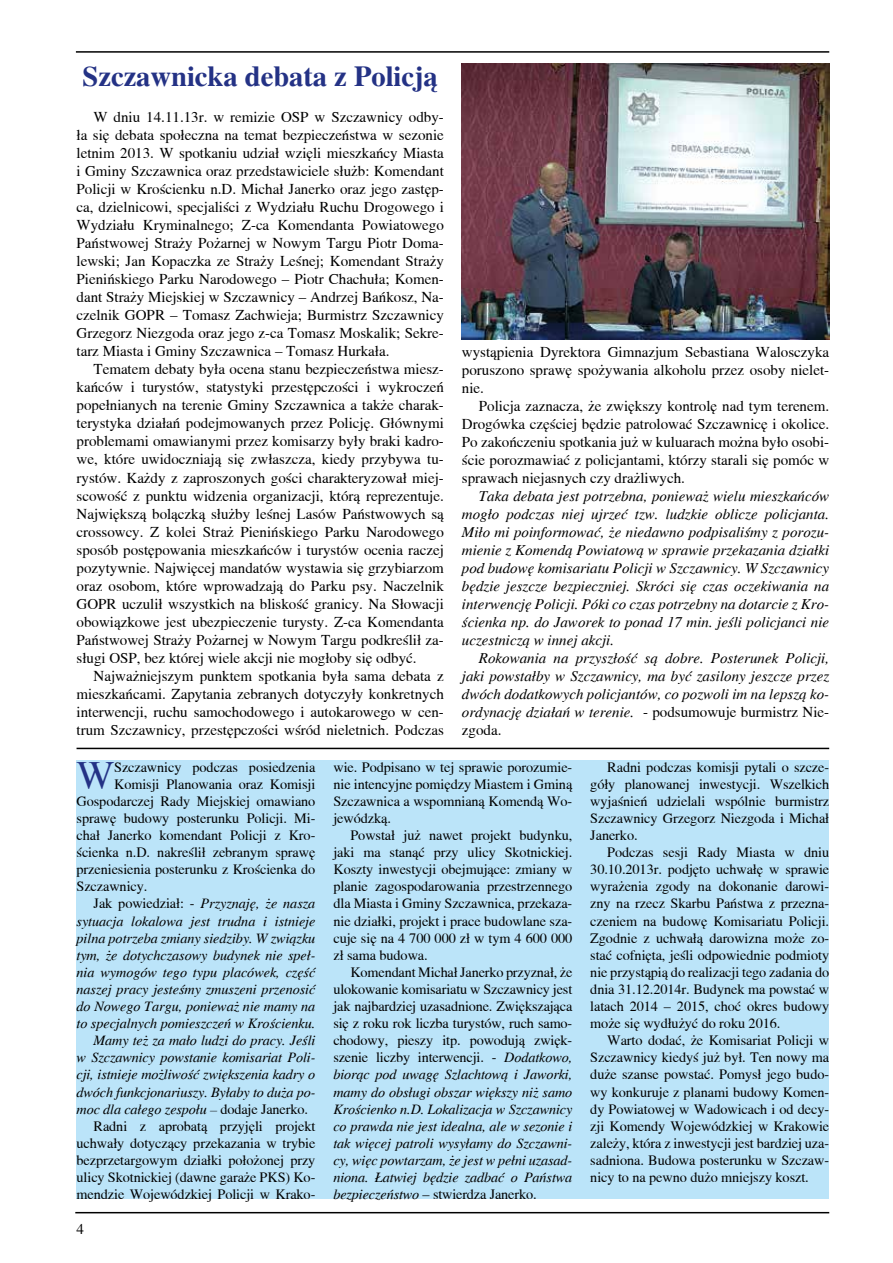
<style>
.page{position:relative;width:893px;height:1263px;background:#fff}
.page>*{position:absolute;margin:0;border:0;box-sizing:border-box;transform-origin:0 0}
.t1{font:40.05px "Toronto";color:#243285}
.t2{font:700 28.5px "Toronto";color:#243285}
.t3{font:15px/18px "Toronto";color:#000;text-align:justify}
.t4{font:italic 15px/18px "Toronto";color:#000;text-align:justify}
.t5{font:14.25px/17.1px "Toronto";letter-spacing:-.005em;color:#000;text-align:justify}
.t6{font:italic 14.25px/17.1px "Toronto";letter-spacing:-.005em;color:#000;text-align:justify}
.s1{font-style:normal}
</style>
<div class="page">
<hr style="left:75px;top:1212px;width:754px;height:1px;background:#000">
<hr style="left:76px;top:51px;width:753px;height:2px;background:#000">
<img style="left:462px;top:64px;width:367px;height:275px">
<div style="left:77px;top:760px;width:752px;height:439px;background:#bbe4f9"></div>
<hr style="left:77px;top:748px;width:752px;height:1px;background:#000">
<h2 class="t2" style="left:83px;top:60px;width:357px">Szczawnicka debata z Policją</h2>
<p class="t3" style="left:77px;top:108px;width:369px;text-indent:17px">W dniu 14.11.13r. w remizie OSP w Szczawnicy odby&shy;ła się debata społeczna na temat bezpieczeństwa w sezonie letnim 2013. W spotkaniu udział wzięli mieszkańcy Miasta i Gminy Szczawnica oraz przedstawiciele służb: Komendant Policji w Krościenku n.D. Michał Janerko oraz jego zastęp&shy;ca, dzielnicowi, specjaliści z Wydziału Ruchu Drogowego i Wydziału Kryminalnego; Z-ca Komendanta Powiatowego Państwowej Straży Pożarnej w Nowym Targu Piotr Doma&shy;lewski; Jan Kopaczka ze Straży Leśnej; Komendant Straży Pienińskiego Parku Narodowego – Piotr Chachuła; Komen&shy;dant Straży Miejskiej w Szczawnicy – Andrzej Bańkosz, Na&shy;czelnik GOPR – Tomasz Zachwieja; Burmistrz Szczawnicy Grzegorz Niezgoda oraz jego z-ca Tomasz Moskalik; Sekre&shy;tarz Miasta i Gminy Szczawnica – Tomasz Hurkała.</p>
<p class="t3" style="left:77px;top:360px;width:369px;text-indent:17px">Tematem debaty była ocena stanu bezpieczeństwa miesz&shy;kańców i turystów, statystyki przestępczości i wykroczeń popełnianych na terenie Gminy Szczawnica a także charak&shy;terystyka działań podejmowanych przez Policję. Głównymi problemami omawianymi przez komisarzy były braki kadro&shy;we, które uwidoczniają się zwłaszcza, kiedy przybywa tu&shy;rystów. Każdy z zaproszonych gości charakteryzował miej&shy;scowość z punktu widzenia organizacji, którą reprezentuje.<br>Największą bolączką służby leśnej Lasów Państwowych są crossowcy. Z kolei Straż Pienińskiego Parku Narodowego sposób postępowania mieszkańców i turystów ocenia raczej pozytywnie. Najwięcej mandatów wystawia się grzybiarzom oraz osobom, które wprowadzają do Parku psy. Naczelnik GOPR uczulił wszystkich na bliskość granicy. Na Słowacji obowiązkowe jest ubezpieczenie turysty. Z-ca Komendanta Państwowej Straży Pożarnej w Nowym Targu podkreślił za&shy;sługi OSP, bez której wiele akcji nie mogłoby się odbyć.</p>
<p class="t3" style="left:77px;top:666px;width:369px;text-indent:17px">Najważniejszym punktem spotkania była sama debata z mieszkańcami. Zapytania zebranych dotyczyły konkretnych interwencji, ruchu samochodowego i autokarowego w cen&shy;trum Szczawnicy, przestępczości wśród nieletnich. Podczas</p>
<p class="t3" style="left:462px;top:343px;width:369px">wystąpienia Dyrektora Gimnazjum Sebastiana Walosczyka poruszono sprawę spożywania alkoholu przez osoby nielet&shy;nie.</p>
<p class="t3" style="left:462px;top:397px;width:369px;text-indent:17px">Policja zaznacza, że zwiększy kontrolę nad tym terenem.<br>Drogówka częściej będzie patrolować Szczawnicę i okolice.<br>Po zakończeniu spotkania już w kuluarach można było osobi&shy;ście porozmawiać z policjantami, którzy starali się pomóc w sprawach niejasnych czy drażliwych.</p>
<p class="t4" style="left:462px;top:487px;width:369px;text-indent:17px">Taka debata jest potrzebna, ponieważ wielu mieszkańców mogło podczas niej ujrzeć tzw. ludzkie oblicze policjanta.<br>Miło mi poinformować, że niedawno podpisaliśmy z porozu&shy;mienie z Komendą Powiatową w sprawie przekazania działki pod budowę komisariatu Policji w Szczawnicy. W Szczawnicy będzie jeszcze bezpieczniej. Skróci się czas oczekiwania na interwencję Policji. Póki co czas potrzebny na dotarcie z Kro&shy;ścienka np. do Jaworek to ponad 17 min. jeśli policjanci nie uczestniczą w innej akcji.</p>
<p class="t4" style="left:462px;top:649px;width:369px;text-indent:17px">Rokowania na przyszłość są dobre. Posterunek Policji, jaki powstałby w Szczawnicy, ma być zasilony jeszcze przez dwóch dodatkowych policjantów, co pozwoli im na lepszą ko&shy;ordynację działań w terenie. <span class="s1">- podsumowuje burmistrz Nie&shy;zgoda.</span></p>
<h1 class="t1" style="left:77px;top:753px;width:39px">W</h1>
<p class="t5" style="left:114px;top:758px;width:203px">Szczawnicy podczas posiedzenia</p>
<p class="t5" style="left:114px;top:775px;width:203px">Komisji Planowania oraz Komisji</p>
<p class="t5" style="left:77px;top:792px;width:240px">Gospodarczej Rady Miejskiej omawiano</p>
<p class="t5" style="left:77px;top:809px;width:240px">sprawę budowy posterunku Policji. Mi-</p>
<p class="t5" style="left:77px;top:827px;width:240px">chał Janerko komendant Policji z Kro-</p>
<p class="t5" style="left:77px;top:844px;width:240px">ścienka n.D. nakreślił zebranym sprawę</p>
<p class="t5" style="left:77px;top:861px;width:240px">przeniesienia posterunku z Krościenka do</p>
<p class="t5" style="left:77px;top:878px;width:72px">Szczawnicy.</p>
<p class="t6" style="left:94px;top:895px;width:223px"><span class="s1">Jak powiedział: -</span> Przyznaję, że nasza</p>
<p class="t6" style="left:77px;top:912px;width:240px">sytuacja lokalowa jest trudna i istnieje</p>
<p class="t6" style="left:77px;top:929px;width:240px">pilna potrzeba zmiany siedziby. W związku</p>
<p class="t6" style="left:77px;top:946px;width:240px">tym, że dotychczasowy budynek nie speł-</p>
<p class="t6" style="left:77px;top:963px;width:240px">nia wymogów tego typu placówek, część</p>
<p class="t6" style="left:77px;top:981px;width:240px">naszej pracy jesteśmy zmuszeni przenosić</p>
<p class="t6" style="left:77px;top:998px;width:240px">do Nowego Targu, ponieważ nie mamy na</p>
<p class="t6" style="left:77px;top:1015px;width:240px">to specjalnych pomieszczeń w Krościenku.</p>
<p class="t6" style="left:94px;top:1032px;width:223px">Mamy też za mało ludzi do pracy. Jeśli</p>
<p class="t6" style="left:77px;top:1049px;width:240px">w Szczawnicy powstanie komisariat Poli-</p>
<p class="t6" style="left:77px;top:1066px;width:240px">cji, istnieje możliwość zwiększenia kadry o</p>
<p class="t6" style="left:77px;top:1083px;width:240px">dwóch funkcjonariuszy. Byłaby to duża po-</p>
<p class="t6" style="left:77px;top:1100px;width:233px">moc dla całego zespołu – <span class="s1">dodaje Janerko.</span></p>
<p class="t5" style="left:94px;top:1117px;width:223px">Radni z aprobatą przyjęli projekt</p>
<p class="t5" style="left:77px;top:1134px;width:240px">uchwały dotyczący przekazania w trybie</p>
<p class="t5" style="left:77px;top:1151px;width:240px">bezprzetargowym działki położonej przy</p>
<p class="t5" style="left:77px;top:1169px;width:240px">ulicy Skotnickiej (dawne garaże PKS) Ko-</p>
<p class="t5" style="left:77px;top:1186px;width:240px">mendzie Wojewódzkiej Policji w Krako-</p>
<p class="t3" style="left:77px;top:1219px;width:9px">4</p>
<p class="t5" style="left:333px;top:758px;width:240px">wie. Podpisano w tej sprawie porozumie&shy;nie intencyjne pomiędzy Miastem i Gminą Szczawnica a wspomnianą Komendą Wo&shy;jewódzką.</p>
<p class="t5" style="left:333px;top:827px;width:240px;text-indent:17px">Powstał już nawet projekt budynku, jaki ma stanąć przy ulicy Skotnickiej.<br>Koszty inwestycji obejmujące: zmiany w planie zagospodarowania przestrzennego dla Miasta i Gminy Szczawnica, przekaza&shy;nie działki, projekt i prace budowlane sza&shy;cuje się na 4 700 000 zł w tym 4 600 000 zł sama budowa.</p>
<p class="t6" style="left:333px;top:963px;width:240px;text-indent:17px"><span class="s1">Komendant Michał Janerko przyznał, że ulokowanie komisariatu w Szczawnicy jest jak najbardziej uzasadnione. Zwiększająca się z roku rok liczba turystów, ruch samo&shy;chodowy, pieszy itp. powodują zwięk&shy;szenie liczby interwencji. -</span> Dodatkowo, biorąc pod uwagę Szlachtową i Jaworki, mamy do obsługi obszar większy niż samo Krościenko n.D. Lokalizacja w Szczawnicy co prawda nie jest idealna, ale w sezonie i tak więcej patroli wysyłamy do Szczawni&shy;cy, więc powtarzam, że jest w pełni uzasad&shy;niona. Łatwiej będzie zadbać o Państwa bezpieczeństwo <span class="s1">– stwierdza Janerko.</span></p>
<p class="t5" style="left:590px;top:758px;width:240px;text-indent:17px">Radni podczas komisji pytali o szcze&shy;góły planowanej inwestycji. Wszelkich wyjaśnień udzielali wspólnie burmistrz Szczawnicy Grzegorz Niezgoda i Michał Janerko.</p>
<p class="t5" style="left:590px;top:844px;width:240px;text-indent:17px">Podczas sesji Rady Miasta w dniu 30.10.2013r. podjęto uchwałę w sprawie wyrażenia zgody na dokonanie darowi&shy;zny na rzecz Skarbu Państwa z przezna&shy;czeniem na budowę Komisariatu Policji.<br>Zgodnie z uchwałą darowizna może zo&shy;stać cofnięta, jeśli odpowiednie podmioty nie przystąpią do realizacji tego zadania do dnia 31.12.2014r. Budynek ma powstać w latach 2014 – 2015, choć okres budowy może się wydłużyć do roku 2016.</p>
<p class="t5" style="left:590px;top:1032px;width:240px;text-indent:17px">Warto dodać, że Komisariat Policji w Szczawnicy kiedyś już był. Ten nowy ma duże szanse powstać. Pomysł jego budo&shy;wy konkuruje z planami budowy Komen&shy;dy Powiatowej w Wadowicach i od decy&shy;zji Komendy Wojewódzkiej w Krakowie zależy, która z inwestycji jest bardziej uza&shy;sadniona. Budowa posterunku w Szczaw&shy;nicy to na pewno dużo mniejszy koszt.</p>
</div>
